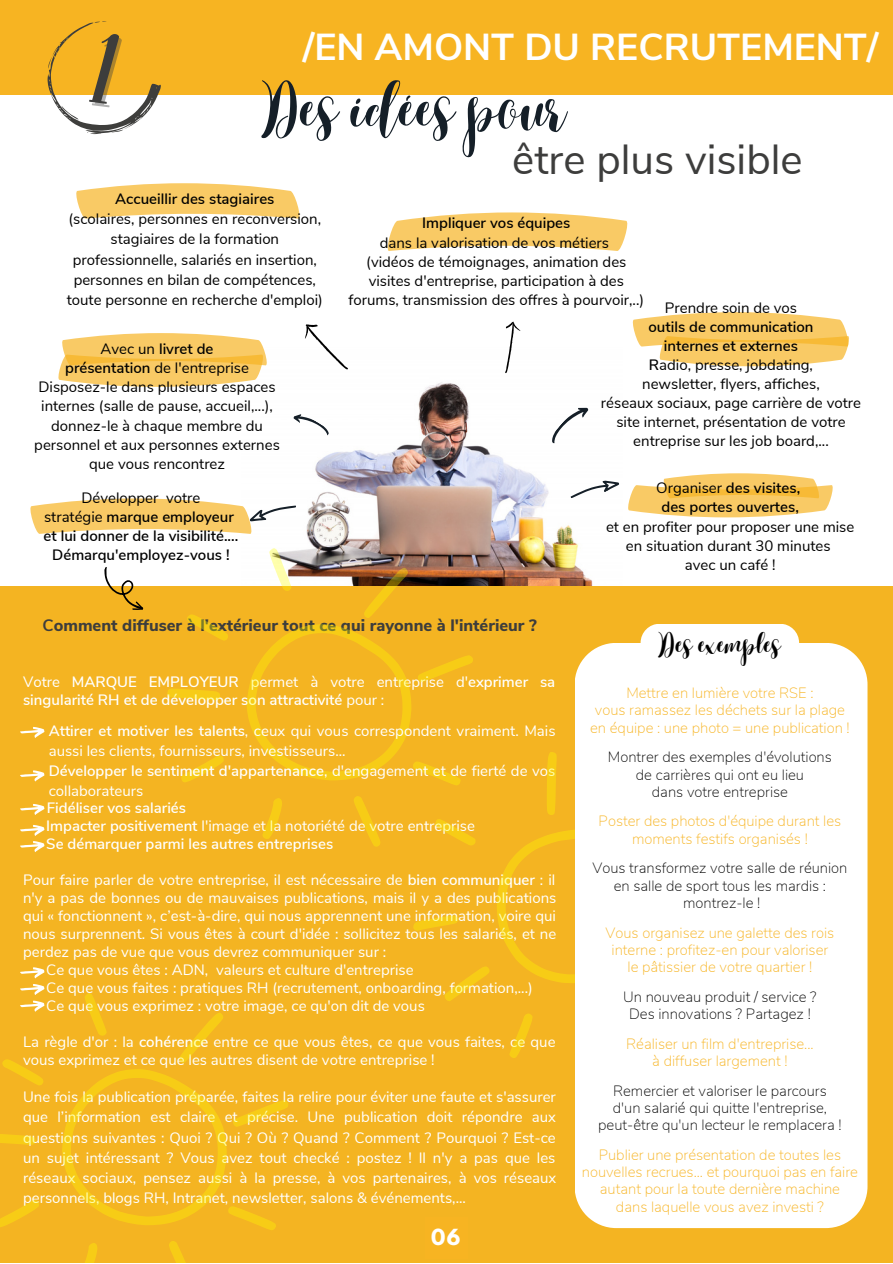
<style>
.page{position:relative;width:893px;height:1264px;background:#fff}
.page>*{position:absolute;margin:0;border:0;box-sizing:border-box;transform-origin:0 0}
.t1{font:300 50.55px "Best";color:#151f28}
.t2{font:42px "Nunito Sans";color:#3d3d3c}
.t3{font:700 37.5px "Nunito Sans";color:#fff}
.t4{font:300 22.5px "Best";color:#000}
.t5{font:700 19.65px "League Spartan";color:#fff}
.t6{font:800 16.5px "Nunito Sans";color:#3d3d3c}
.t7{font:15px/20.2px "Nunito Sans";color:#fff}
.t8{font:15px/19px "Nunito Sans";color:#000;text-align:center}
.t9{font:600 15px/18px "Nunito Sans";color:#fff}
.t10{font:600 15px/19px "Nunito Sans";color:#000;text-align:center}
.t11{font:200 14.85px/17.4px "Nunito Sans";color:#f7b422;text-align:center}
.t12{font:200 14.85px/17.4px "Nunito Sans";color:#000;text-align:center}
.s1{font-weight:600}
.s2{font-weight:400}
.s3{font-weight:700}
</style>
<div class="page">
<img style="left:241px;top:382px;width:381px;height:205px">
<div style="left:0;top:587px;width:892px;height:675px;background:#f4b422"></div>
<div style="left:0;top:0;width:892px;height:94px;background:#f7b422"></div>
<svg style="left:305px;top:324px;width:43px;height:46px"></svg>
<svg style="left:548px;top:402px;width:42px;height:45px"></svg>
<svg style="left:505px;top:321px;width:16px;height:53px"></svg>
<svg style="left:569px;top:475px;width:51px;height:29px"></svg>
<svg style="left:632px;top:312px;width:217px;height:54px;background:#f9d179"></svg>
<svg style="left:76px;top:183px;width:224px;height:36px"></svg>
<svg style="left:58px;top:333px;width:209px;height:54px;background:#f9cf75"></svg>
<svg style="left:387px;top:212px;width:240px;height:39px"></svg>
<svg style="left:628px;top:473px;width:205px;height:44px"></svg>
<svg style="left:30px;top:498px;width:267px;height:36px"></svg>
<svg style="left:292px;top:410px;width:39px;height:29px"></svg>
<svg style="left:95px;top:567px;width:57px;height:43px"></svg>
<img style="left:261px;top:543px;width:148px;height:69px">
<svg style="left:247px;top:612px;width:226px;height:146px"></svg>
<svg style="left:167px;top:614px;width:61px;height:86px"></svg>
<svg style="left:181px;top:749px;width:210px;height:98px"></svg>
<svg style="left:85px;top:993px;width:138px;height:64px"></svg>
<svg style="left:62px;top:1057px;width:226px;height:146px"></svg>
<svg style="left:0;top:1059px;width:43px;height:86px"></svg>
<svg style="left:228px;top:1206px;width:48px;height:24px"></svg>
<svg style="left:0;top:1194px;width:206px;height:68px"></svg>
<svg style="left:406px;top:750px;width:168px;height:308px"></svg>
<div style="left:574px;top:643px;width:293px;height:584px;background:#fff"></div>
<div style="left:640px;top:623px;width:159px;height:38px;background:#fff;border-radius:19px"></div>
<svg style="left:20px;top:726px;width:24px;height:12px"></svg>
<svg style="left:20px;top:770px;width:24px;height:11px"></svg>
<svg style="left:20px;top:804px;width:24px;height:11px"></svg>
<svg style="left:20px;top:967px;width:24px;height:44px"></svg>
<svg style="left:20px;top:824px;width:24px;height:28px"></svg>
<svg style="left:47px;top:21px;width:114px;height:113px"></svg>
<h3 class="t3" style="left:302px;top:22px;width:577px">/EN AMONT DU RECRUTEMENT/</h3>
<h1 class="t1" style="left:262px;top:79px;width:306px">Des idées pour</h1>
<h2 class="t2" style="left:512px;top:132px;width:292px">être plus visible</h2>
<p class="t10" style="left:115px;top:189px;width:161px">Accueillir des stagiaires</p>
<p class="t8" style="left:67px;top:209px;width:258px;line-height:20.2px">(scolaires, personnes en reconversion, stagiaires de la formation professionnelle, salariés en insertion, personnes en bilan de compétences, toute personne en recherche d'emploi)</p>
<p class="t10" style="left:422px;top:214px;width:150px">Impliquer vos équipes</p>
<p class="t8" style="left:348px;top:233px;width:297px">dans la valorisation de vos métiers<br>(vidéos de témoignages, animation des visites d'entreprise, participation à des forums, transmission des offres à pourvoir,..)</p>
<p class="t8" style="left:664px;top:298px;width:134px">Prendre soin de vos</p>
<p class="t8" style="left:601px;top:317px;width:261px"><span class="s1">outils de communication<br>internes et externes<br>R</span>adio, presse, jobdating,<br>newsletter, flyers, affiches,<br>réseaux sociaux, page carrière de votre site internet, présentation de votre entreprise sur les job board,...</p>
<p class="t8" style="left:34px;top:339px;width:247px">Avec un <span class="s1">livret de<br>présentation</span> de l'entreprise<br>Disposez-le dans plusieurs espaces internes (salle de pause, accueil,...), donnez-le à chaque membre du personnel et aux personnes externes que vous rencontrez</p>
<p class="t10" style="left:44px;top:488px;width:196px"><span class="s2">Développer votre<br>stratégie</span> marque employeur et lui donner de la visibilité....<br>Démarqu'employez-vous !</p>
<p class="t10" style="left:656px;top:479px;width:145px"><span class="s2">Organiser</span> des visites, des portes ouvertes,</p>
<p class="t8" style="left:606px;top:517px;width:250px">et en profiter pour proposer une mise en situation durant 30 minutes<br>avec un café !</p>
<p class="t6" style="left:43px;top:614px;width:495px"><span class="s3">C</span>omment diffuser à l'extérieur tout ce qui rayonne à l'intérieur ?</p>
<p class="t9" style="left:23px;top:673px;width:533px"><span class="s2">Votre</span> MARQUE EMPLOYEUR <span class="s2">permet à votre entreprise d'</span>exprimer sa singularité RH et de développer son attractivité <span class="s2">pour :</span></p>
<p class="t7" style="left:49px;top:720px;width:508px"><span class="s1">Attirer et motiver les talents</span>, ceux qui vous correspondent vraiment. Mais aussi les clients, fournisseurs, investisseurs...<br><span class="s1">Développer le sentiment d'appartenance</span>, d'engagement et de fierté de vos collaborateurs</p>
<p class="t9" style="left:46px;top:799px;width:430px">Fidéliser vos salariés<br>Impacter positivement <span class="s2">l'image et la notoriété de votre entreprise<br></span>Se démarquer parmi les autres entreprises</p>
<p class="t7" style="left:23px;top:870px;width:533px">Pour faire parler de votre entreprise, il est nécessaire de <span class="s1">bien communiquer</span> : il</p>
<p class="t7" style="left:23px;top:888px;width:534px">n'y a pas de bonnes ou de mauvaises publications, mais il y a des publications</p>
<p class="t7" style="left:23px;top:906px;width:534px">qui « fonctionnent », c’est-à-dire, qui nous apprennent une information, voire qui</p>
<p class="t7" style="left:23px;top:924px;width:534px">nous surprennent. Si vous êtes à court d'idée : sollicitez tous les salariés, et ne</p>
<p class="t7" style="left:23px;top:942px;width:365px">perdez pas de vue que vous devrez communiquer sur :</p>
<p class="t7" style="left:46px;top:960px;width:369px">Ce que vous êtes : ADN, valeurs et culture d'entreprise</p>
<p class="t7" style="left:46px;top:978px;width:488px">Ce que vous faites : pratiques RH (recrutement, onboarding, formation,...)</p>
<p class="t7" style="left:46px;top:996px;width:380px">Ce que vous exprimez : votre image, ce qu'on dit de vous</p>
<p class="t7" style="left:23px;top:1033px;width:534px;line-height:18px">La règle d'or : la <span class="s1">cohérence</span> entre ce que vous êtes, ce que vous faites, ce que vous exprimez et ce que les autres disent de votre entreprise !</p>
<p class="t7" style="left:23px;top:1087px;width:534px;text-align:justify">Une fois la publication préparée, faites la relire pour éviter une faute et s'assurer que l’information est claire et précise. Une publication doit répondre aux questions suivantes : Quoi ? Qui ? Où ? Quand ? Comment ? Pourquoi ? Est-ce un sujet intéressant ? Vous avez tout checké : postez ! Il n'y a pas que les réseaux sociaux, pensez aussi à la presse, à vos partenaires, à vos réseaux personnels, blogs RH, Intranet, newsletter, salons &amp; événements,...</p>
<h3 class="t5" style="left:431px;top:1226px;width:31px">06</h3>
<h3 class="t4" style="left:658px;top:631px;width:124px">Des exemples</h3>
<p class="t11" style="left:590px;top:684px;width:261px">Mettre en lumière votre RSE :<br>vous ramassez les déchets sur la plage en équipe : une photo = une publication !</p>
<p class="t12" style="left:608px;top:748px;width:225px">Montrer des exemples d'évolutions de carrières qui ont eu lieu<br>dans votre entreprise</p>
<p class="t11" style="left:598px;top:812px;width:244px">Poster des photos d'équipe durant les moments festifs organisés !</p>
<p class="t12" style="left:592px;top:859px;width:256px">Vous transformez votre salle de réunion en salle de sport tous les mardis : montrez-le !</p>
<p class="t11" style="left:605px;top:923px;width:230px">Vous organisez une galette des rois interne : profitez-en pour valoriser le pâtissier de votre quartier !</p>
<p class="t12" style="left:623px;top:988px;width:195px">Un nouveau produit / service ?<br>Des innovations ? Partagez !</p>
<p class="t11" style="left:626px;top:1035px;width:189px">Réaliser un film d'entreprise... à diffuser largement !</p>
<p class="t12" style="left:598px;top:1081px;width:245px">Remercier et valoriser le parcours d'un salarié qui quitte l'entreprise, peut-être qu'un lecteur le remplacera !</p>
<p class="t11" style="left:581px;top:1146px;width:278px">Publier une présentation de toutes les nouvelles recrues... et pourquoi pas en faire autant pour la toute dernière machine<br>dans laquelle vous avez investi ?</p>
</div>
